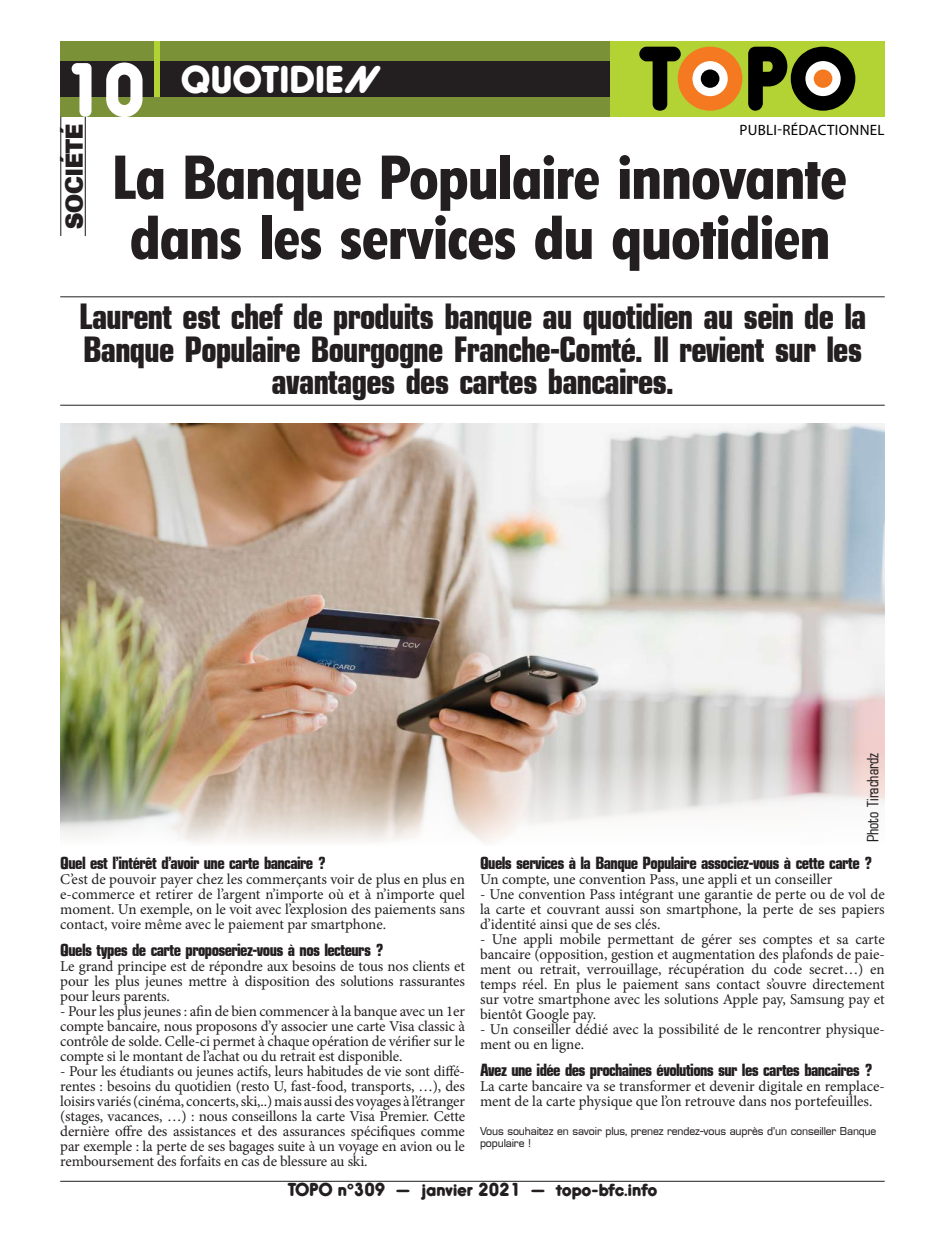
<style>
.page{position:relative;width:945px;height:1241px;background:#fff}
.page>*{position:absolute;margin:0;border:0;box-sizing:border-box;transform-origin:0 0}
.t1{font:60px/60px "Florida Serial Xbold";letter-spacing:-.005em;color:#231f20}
.t2{font:700 36.25px/32.5px "Eurasia Cd";letter-spacing:-.01em;color:#231f20;text-align:center}
.t3{font:36.25px "Hiruko Black Alternate";letter-spacing:.01em;color:#fff}
.t4{font:800 23.75px "Formula Serial";letter-spacing:.005em;color:#231f20}
.t5{font:700 17.5px "Eurasia Cd";letter-spacing:-.025em;color:#231f20}
.t6{font:17.5px "Hiruko Black Alternate";letter-spacing:-.005em;color:#231f20}
.t7{font:16.25px "Eurasia Cd";color:#231f20}
.t8{font:15px/15px "Minion Pro";letter-spacing:-.005em;color:#231f20;text-align:justify}
.t9{font:15px "Myriad Pro";letter-spacing:.02em;color:#000}
.t10{font:11.25px/11.2px "Eurasia Normal";color:#231f20}
.s1{font-size:71.25px}
</style>
<div class="page">
<hr style="left:60px;top:296px;width:825px;height:1px;background:#231f20">
<hr style="left:60px;top:405px;width:825px;height:1px;background:#231f20">
<img style="left:60px;top:423px;width:825px;height:420px">
<hr style="left:60px;top:1180px;width:825px;height:1px;background:#231f20">
<div style="left:60px;top:59px;width:551px;height:40px;background:#231f20"></div>
<div style="left:60px;top:41px;width:550px;height:19px;background:#7b9137"></div>
<div style="left:154px;top:41px;width:5px;height:56px;background:#b3d234"></div>
<div style="left:60px;top:97px;width:550px;height:19px;background:#7b9137"></div>
<div style="left:610px;top:41px;width:275px;height:75px;background:#b3d234"></div>
<svg style="left:748px;top:47px;width:107px;height:64px"></svg>
<div style="left:814px;top:69px;width:18px;height:19px;background:#f47921;border-radius:50%"></div>
<svg style="left:639px;top:47px;width:103px;height:64px"></svg>
<div style="left:701px;top:69px;width:18px;height:19px;background:#010000;border-radius:50%"></div>
<hr style="left:60px;top:117px;width:1px;height:119px;background:#231f20">
<hr style="left:85px;top:117px;width:1px;height:119px;background:#231f20">
<h2 class="t3" style="left:60px;top:57px;width:321px"><span class="s1">10</span> QUOTIDIEN</h2>
<h3 class="t4" style="left:59px;top:229px;width:107px;rotate:-90deg">SOCIÉTÉ</h3>
<p class="t9" style="left:739px;top:120px;width:147px">PUBLI-RÉDACTIONNEL</p>
<h1 class="t1" style="left:113px;top:142px;width:736px">La Banque Populaire innovante dans les services du quotidien</h1>
<h2 class="t2" style="left:79px;top:300px;width:788px">Laurent est chef de produits banque au quotidien au sein de la<br>Banque Populaire Bourgogne Franche-Comté. Il revient sur les avantages des cartes bancaires.</h2>
<p class="t5" style="left:60px;top:852px;width:267px">Quel est l’intérêt d’avoir une carte bancaire ?</p>
<p class="t8" style="left:60px;top:871px;width:406px">C’est de pouvoir payer chez les commerçants voir de plus en plus en e-commerce et retirer de l’argent n’importe où et à n’importe quel moment. Un exemple, on le voit avec l’explosion des paiements sans contact, voire même avec le paiement par smartphone.</p>
<p class="t5" style="left:60px;top:939px;width:324px">Quels types de carte proposeriez-vous à nos lecteurs ?</p>
<p class="t8" style="left:60px;top:958px;width:406px">Le grand principe est de répondre aux besoins de tous nos clients et pour les plus jeunes mettre à disposition des solutions rassurantes pour leurs parents.</p>
<p class="t8" style="left:60px;top:1003px;width:406px">- Pour les plus jeunes : afin de bien commencer à la banque avec un 1er compte bancaire, nous proposons d’y associer une carte Visa classic à contrôle de solde. Celle-ci permet à chaque opération de vérifier sur le compte si le montant de l’achat ou du retrait est disponible.</p>
<p class="t8" style="left:60px;top:1063px;width:406px">- Pour les étudiants ou jeunes actifs, leurs habitudes de vie sont diffé&shy;rentes : besoins du quotidien (resto U, fast-food, transports, …), des loisirs variés (cinéma, concerts, ski,..) mais aussi des voyages à l’étranger (stages, vacances, …) : nous conseillons la carte Visa Premier. Cette dernière offre des assistances et des assurances spécifiques comme par exemple : la perte de ses bagages suite à un voyage en avion ou le remboursement des forfaits en cas de blessure au ski.</p>
<p class="t7" style="left:864px;top:842px;width:90px;rotate:-90deg">Photo Tirachardz</p>
<p class="t5" style="left:480px;top:852px;width:393px">Quels services à la Banque Populaire associez-vous à cette carte ?</p>
<p class="t8" style="left:480px;top:871px;width:354px">Un compte, une convention Pass, une appli et un conseiller</p>
<p class="t8" style="left:480px;top:886px;width:406px">- Une convention Pass intégrant une garantie de perte ou de vol de la carte et couvrant aussi son smartphone, la perte de ses papiers d’identité ainsi que de ses clés.</p>
<p class="t8" style="left:480px;top:931px;width:406px">- Une appli mobile permettant de gérer ses comptes et sa carte bancaire (opposition, gestion et augmentation des plafonds de paie&shy;ment ou retrait, verrouillage, récupération du code secret…) en temps réel. En plus le paiement sans contact s’ouvre directement sur votre smartphone avec les solutions Apple pay, Samsung pay et bientôt Google pay.</p>
<p class="t8" style="left:480px;top:1021px;width:406px">- Un conseiller dédié avec la possibilité de le rencontrer physique&shy;ment ou en ligne.</p>
<p class="t5" style="left:480px;top:1059px;width:394px">Avez une idée des prochaines évolutions sur les cartes bancaires ?</p>
<p class="t8" style="left:480px;top:1078px;width:406px">La carte bancaire va se transformer et devenir digitale en remplace&shy;ment de la carte physique que l’on retrouve dans nos portefeuilles.</p>
<p class="t10" style="left:480px;top:1125px;width:398px">Vous souhaitez en savoir plus, prenez rendez-vous auprès d’un conseiller Banque populaire !</p>
<p class="t6" style="left:287px;top:1178px;width:372px">TOPO n°309 – janvier 2021 – topo-bfc.info</p>
</div>
